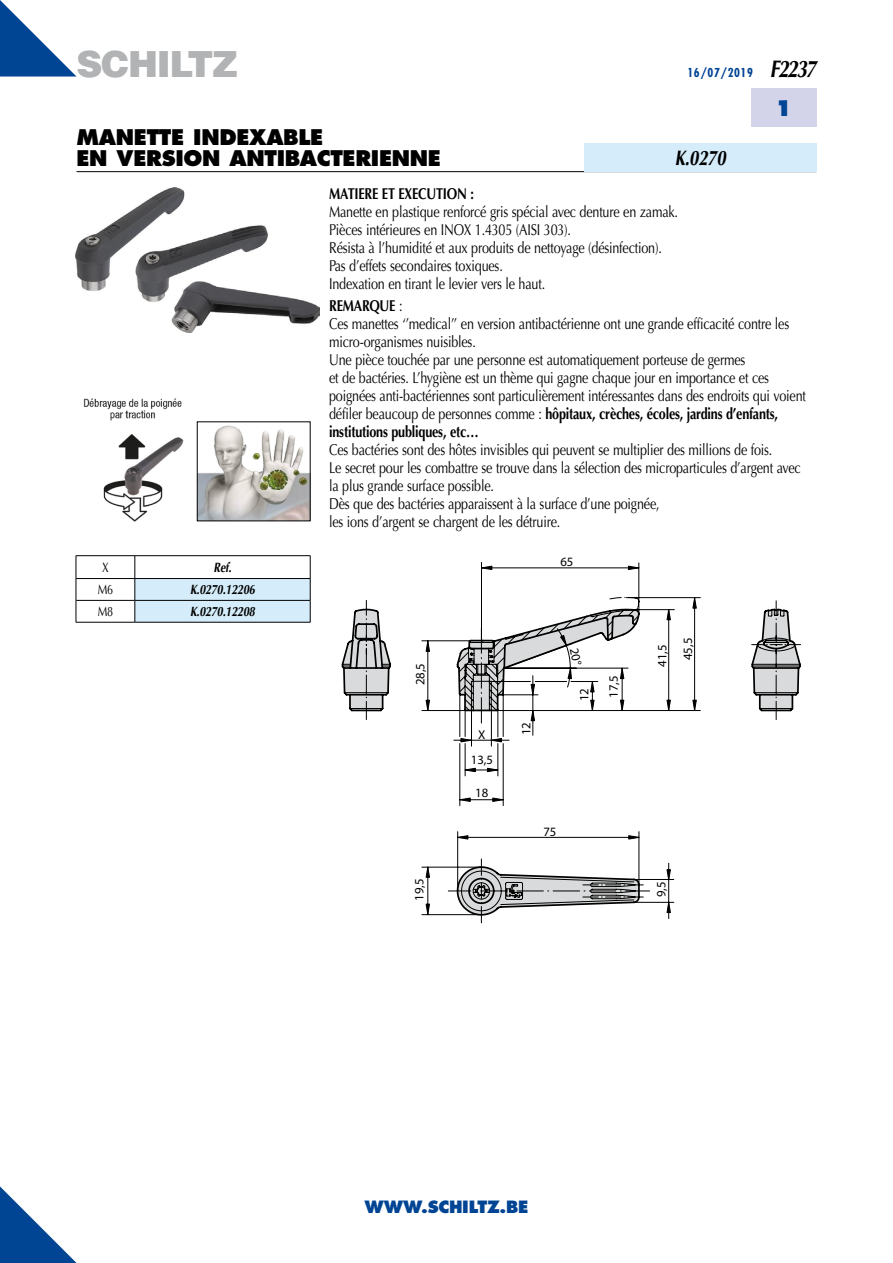
<style>
.page{position:relative;width:893px;height:1263px;background:#fff}
.page>*{position:absolute;margin:0;border:0;box-sizing:border-box;transform-origin:0 0}
.t1{font:900 36px "Helvetica";letter-spacing:-.035em;color:#b1b3b4}
.t2{font:800 21px/21px "Futura";letter-spacing:-.015em;color:#000}
.t3{font:italic 700 21px "Optima";color:#000;scale:.8 1}
.t4{font:800 21px "Futura";color:#004494}
.t5{font:800 16.5px "Futura";letter-spacing:-.015em;color:#004494}
.t6{font:15.75px/18px "Optima";letter-spacing:-.015em;color:#000;scale:.8 1}
.t7{font:700 15.75px "Optima";letter-spacing:-.015em;color:#000;scale:.8 1}
.t8{font:italic 700 13.5px "Optima";letter-spacing:-.015em;color:#000;scale:.8 1}
.t9{font:13.5px "Optima";color:#000;scale:.8 1}
.t10{font:italic condensed 12.75px/25.8px "Helvetica Neue LTW1 G";color:#000;text-align:center}
.t11{font:700 condensed 12px "Futura";letter-spacing:.05em;color:#004494}
.s1{font-family:"Optima";font-style:italic;font-stretch:normal;font-size:24px;color:#000}
.s2{font-weight:700}
</style>
<div class="page">
<svg style="left:0;top:1186px;width:77px;height:77px"></svg>
<hr style="left:77px;top:171px;width:739px;height:1px;background:#000">
<div style="left:751px;top:89px;width:65px;height:38px;background:#d3d4e9"></div>
<svg style="left:0;top:0;width:77px;height:77px"></svg>
<div style="left:584px;top:143px;width:232px;height:28px;background:#d5edfa"></div>
<hr style="left:76px;top:555px;width:59px;height:1px;background:#000">
<hr style="left:135px;top:555px;width:175px;height:1px;background:#000">
<hr style="left:76px;top:622px;width:59px;height:1px;background:#000">
<svg style="left:76px;top:556px;width:235px;height:66px"></svg>
<hr style="left:135px;top:622px;width:175px;height:1px;background:#000">
<img style="left:76px;top:187px;width:244px;height:145px">
<svg style="left:481px;top:562px;width:220px;height:37px"></svg>
<svg style="left:342px;top:599px;width:459px;height:325px"></svg>
<svg style="left:458px;top:867px;width:181px;height:48px"></svg>
<svg style="left:628px;top:565px;width:16px;height:6px"></svg>
<svg style="left:460px;top:737px;width:16px;height:6px"></svg>
<svg style="left:487px;top:767px;width:16px;height:6px"></svg>
<svg style="left:492px;top:797px;width:16px;height:5px"></svg>
<svg style="left:628px;top:835px;width:16px;height:5px"></svg>
<svg style="left:481px;top:565px;width:12px;height:6px"></svg>
<svg style="left:486px;top:737px;width:16px;height:6px"></svg>
<svg style="left:460px;top:767px;width:16px;height:6px"></svg>
<svg style="left:455px;top:797px;width:16px;height:5px"></svg>
<svg style="left:452px;top:835px;width:17px;height:5px"></svg>
<svg style="left:425px;top:862px;width:5px;height:16px"></svg>
<svg style="left:666px;top:897px;width:5px;height:16px"></svg>
<svg style="left:425px;top:636px;width:5px;height:16px"></svg>
<svg style="left:666px;top:604px;width:5px;height:17px"></svg>
<svg style="left:692px;top:593px;width:5px;height:16px"></svg>
<svg style="left:425px;top:903px;width:5px;height:16px"></svg>
<svg style="left:666px;top:869px;width:5px;height:16px"></svg>
<svg style="left:425px;top:699px;width:5px;height:17px"></svg>
<svg style="left:666px;top:699px;width:5px;height:16px"></svg>
<svg style="left:692px;top:699px;width:5px;height:16px"></svg>
<img style="left:199px;top:425px;width:109px;height:94px">
<img style="left:83px;top:398px;width:101px;height:124px">
<svg style="left:458px;top:609px;width:181px;height:113px"></svg>
<h1 class="t1" style="left:77px;top:40px;width:163px">SCHILTZ</h1>
<p class="t11" style="left:687px;top:65px;width:130px">16/07/2019 <span class="s1">F2237</span></p>
<h2 class="t4" style="left:775px;top:95px;width:19px">1</h2>
<h2 class="t2" style="left:77px;top:126px;width:366px">MANETTE INDEXABLE<br>EN VERSION ANTIBACTERIENNE</h2>
<p class="t7" style="left:329px;top:184px;width:183px">MATIERE ET EXECUTION :</p>
<p class="t6" style="left:329px;top:202px;width:438px">Manette en plastique renforcé gris spécial avec denture en zamak.<br>Pièces intérieures en INOX 1.4305 (AISI 303).<br>Résista à l’humidité et aux produits de nettoyage (désinfection).<br>Pas d’effets secondaires toxiques.<br>Indexation en tirant le levier vers le haut.</p>
<p class="t6" style="left:329px;top:297px;width:598px"><span class="s2">REMARQUE</span> :<br>Ces manettes ‘’medical’’ en version antibactérienne ont une grande efficacité contre les micro-organismes nuisibles.<br>Une pièce touchée par une personne est automatiquement porteuse de germes<br>et de bactéries. L’hygiène est un thème qui gagne chaque jour en importance et ces poignées anti-bactériennes sont particulièrement intéressantes dans des endroits qui voient défiler beaucoup de personnes comme : <span class="s2">hôpitaux, crèches, écoles, jardins d’enfants, institutions publiques, etc…</span></p>
<p class="t6" style="left:329px;top:441px;width:591px">Ces bactéries sont des hôtes invisibles qui peuvent se multiplier des millions de fois.<br>Le secret pour les combattre se trouve dans la sélection des microparticules d’argent avec la plus grande surface possible.<br>Dès que des bactéries apparaissent à la surface d’une poignée,<br>les ions d’argent se chargent de les détruire.</p>
<p class="t9" style="left:102px;top:560px;width:10px">X</p>
<p class="t8" style="left:214px;top:560px;width:24px">Ref.</p>
<p class="t9" style="left:98px;top:582px;width:21px">M6</p>
<p class="t8" style="left:190px;top:582px;width:83px">K.0270.12206</p>
<p class="t9" style="left:98px;top:604px;width:21px">M8</p>
<p class="t8" style="left:190px;top:604px;width:83px">K.0270.12208</p>
<h2 class="t3" style="left:675px;top:145px;width:65px">K.0270</h2>
<p class="t10" style="left:560px;top:549px;width:15px">65</p>
<p class="t10" style="left:407px;top:685px;width:24px;rotate:-90deg">28,5</p>
<p class="t10" style="left:478px;top:721px;width:9px">X</p>
<p class="t10" style="left:471px;top:747px;width:24px">13,5</p>
<p class="t10" style="left:475px;top:779px;width:15px">18</p>
<p class="t10" style="left:513px;top:735px;width:15px;rotate:-90deg">12</p>
<p class="t10" style="left:571px;top:701px;width:15px;rotate:-90deg">12</p>
<p class="t10" style="left:601px;top:698px;width:24px;rotate:-90deg">17,5</p>
<p class="t10" style="left:543px;top:818px;width:15px">75</p>
<p class="t10" style="left:649px;top:667px;width:31px;rotate:-90deg">41,5<br>45,5</p>
<p class="t10" style="left:406px;top:901px;width:24px;rotate:-90deg">19,5</p>
<p class="t10" style="left:648px;top:897px;width:17px;rotate:-90deg">9,5</p>
<p class="t5" style="left:365px;top:1197px;width:165px">WWW.SCHILTZ.BE</p>
</div>
